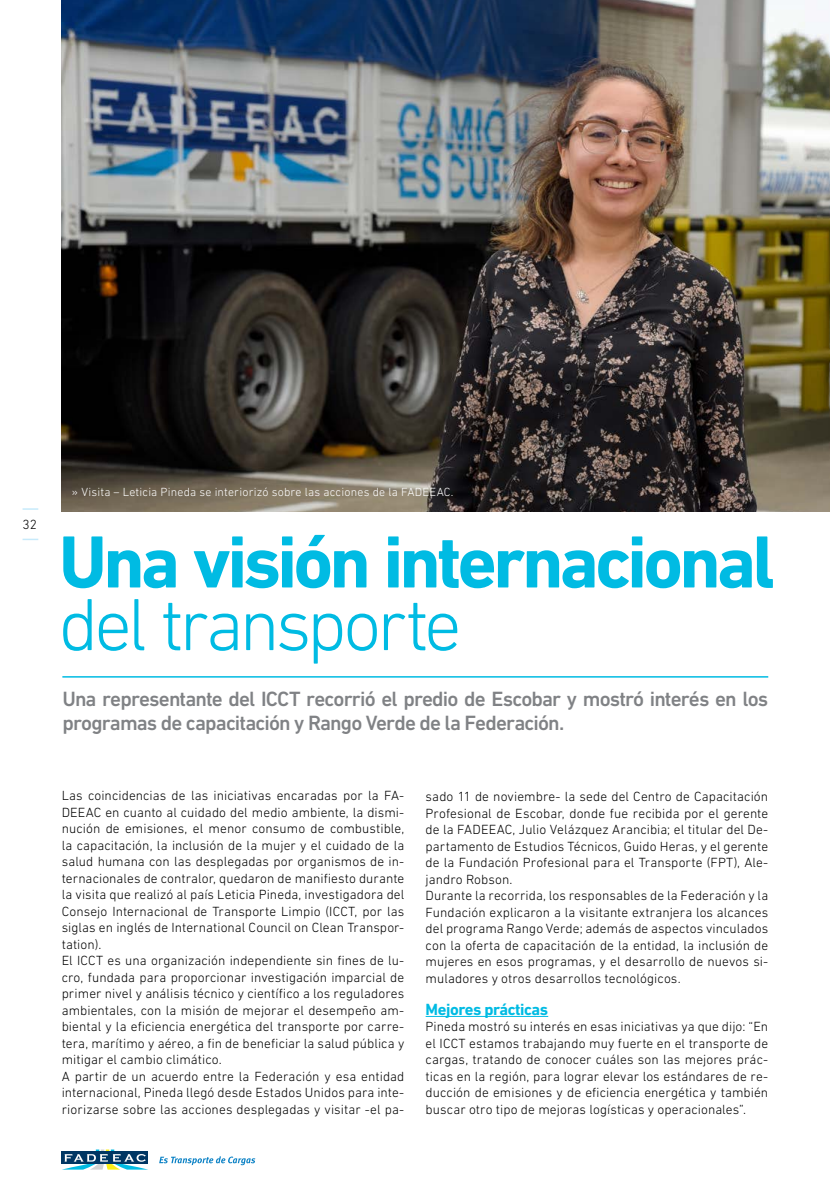
<style>
.page{position:relative;width:830px;height:1191px;background:#fff}
.page>*{position:absolute;margin:0;border:0;box-sizing:border-box;transform-origin:0 0}
.t1{font:700 75px "DIN Next LT Pro";letter-spacing:-.05em;color:#00bbe3}
.t2{font:300 75px "DIN Next LT Pro";letter-spacing:-.06em;color:#00bbe3}
.t3{font:500 21px/24px "DIN Next LT Pro";letter-spacing:-.04em;color:#808285}
.t4{font:700 16.5px "DIN Next LT Pro";letter-spacing:-.025em;color:#00bbe3}
.t5{font:300 13.5px/16.5px "DIN Next LT Pro";letter-spacing:.005em;color:#000}
.t6{font:300 12px "DIN Next LT Pro";letter-spacing:.015em;color:#fff}
</style>
<div class="page">
<svg style="left:159px;top:1156px;width:96px;height:9px"></svg>
<svg style="left:62px;top:1149px;width:86px;height:20px"></svg>
<img style="left:62px;top:0;width:767px;height:512px">
<hr style="left:425px;top:1016px;width:123px;height:1px;background:#00bbe3">
<hr style="left:62px;top:676px;width:705px;height:1px;background:#00bbe3">
<svg style="left:23px;top:538px;width:15px;height:2px"></svg>
<svg style="left:23px;top:508px;width:15px;height:2px"></svg>
<p class="t5" style="left:22px;top:516px;width:16px">32</p>
<p class="t6" style="left:72px;top:485px;width:383px">» Visita – Leticia Pineda se interiorizó sobre las acciones de la FADEEAC.</p>
<h1 class="t1" style="left:59px;top:518px;width:717px">Una visión internacional</h1>
<h1 class="t2" style="left:59px;top:581px;width:404px">del transporte</h1>
<h2 class="t3" style="left:62px;top:687px;width:707px">Una representante del ICCT recorrió el predio de Escobar y mostró interés en los programas de capacitación y Rango Verde de la Federación.</h2>
<p class="t5" style="left:62px;top:787px;width:344px">Las coincidencias de las iniciativas encaradas por la FA-DEEAC en cuanto al cuidado del medio ambiente, la dismi&shy;nución de emisiones, el menor consumo de combustible, la capacitación, la inclusión de la mujer y el cuidado de la salud humana con las desplegadas por organismos de in&shy;ternacionales de contralor, quedaron de manifiesto durante la visita que realizó al país Leticia Pineda, investigadora del Consejo Internacional de Transporte Limpio (ICCT, por las siglas en inglés de International Council on Clean Transpor&shy;tation).<br>El ICCT es una organización independiente sin fines de lu&shy;cro, fundada para proporcionar investigación imparcial de primer nivel y análisis técnico y científico a los reguladores ambientales, con la misión de mejorar el desempeño am&shy;biental y la eficiencia energética del transporte por carre&shy;tera, marítimo y aéreo, a fin de beneficiar la salud pública y mitigar el cambio climático.<br>A partir de un acuerdo entre la Federación y esa entidad internacional, Pineda llegó desde Estados Unidos para inte&shy;riorizarse sobre las acciones desplegadas y visitar -el pa-</p>
<p class="t5" style="left:425px;top:788px;width:344px">sado 11 de noviembre- la sede del Centro de Capacitación Profesional de Escobar, donde fue recibida por el gerente de la FADEEAC, Julio Velázquez Arancibia; el titular del De&shy;partamento de Estudios Técnicos, Guido Heras, y el gerente de la Fundación Profesional para el Transporte (FPT), Ale&shy;jandro Robson.<br>Durante la recorrida, los responsables de la Federación y la Fundación explicaron a la visitante extranjera los alcances del programa Rango Verde; además de aspectos vinculados con la oferta de capacitación de la entidad, la inclusión de mujeres en esos programas, y el desarrollo de nuevos si&shy;muladores y otros desarrollos tecnológicos.</p>
<p class="t4" style="left:425px;top:999px;width:124px">Mejores prácticas</p>
<p class="t5" style="left:425px;top:1018px;width:344px;text-align:justify">Pineda mostró su interés en esas iniciativas ya que dijo: “En el ICCT estamos trabajando muy fuerte en el transporte de cargas, tratando de conocer cuáles son las mejores prác&shy;ticas en la región, para lograr elevar los estándares de re&shy;ducción de emisiones y de eficiencia energética y también buscar otro tipo de mejoras logísticas y operacionales”.</p>
</div>
